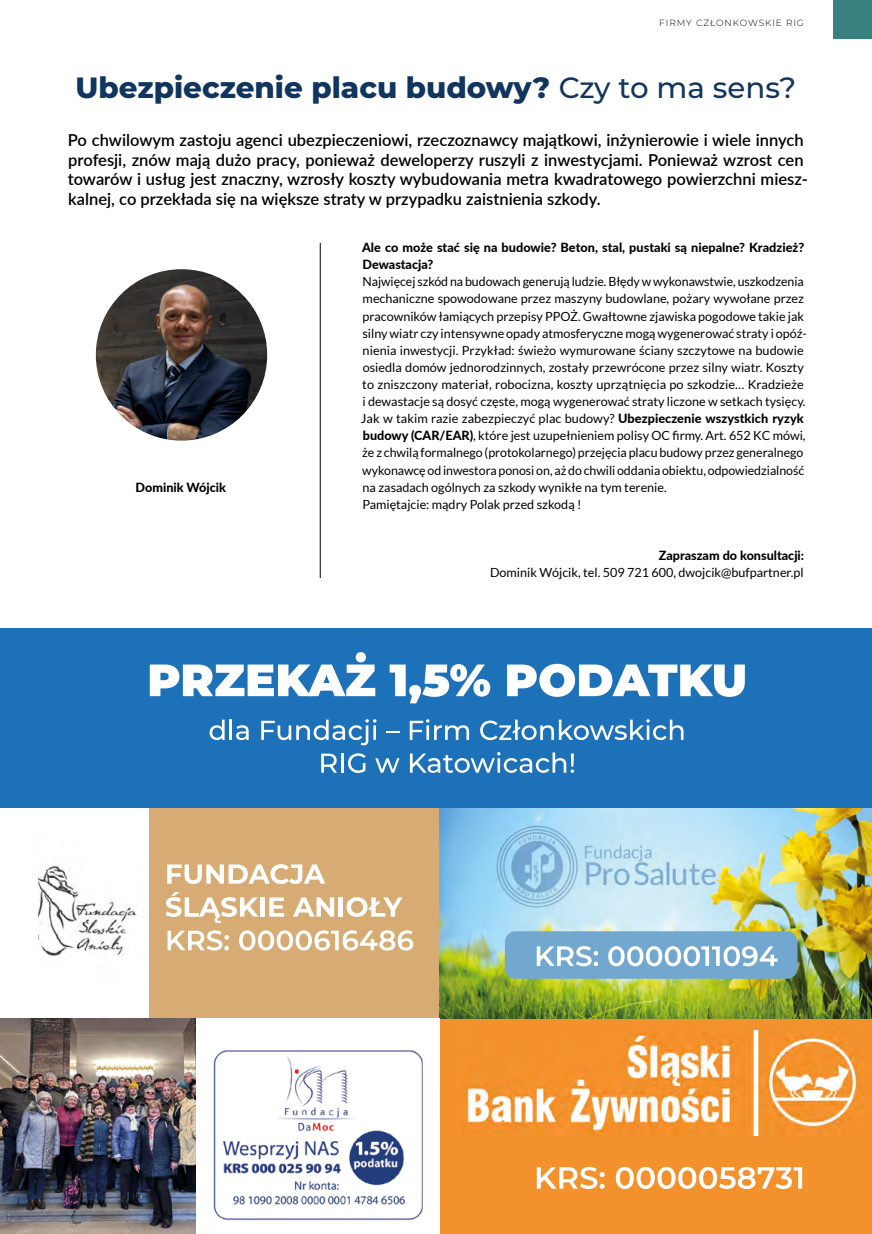
<style>
.page{position:relative;width:872px;height:1234px;background:#fff}
.page>*{position:absolute;margin:0;border:0;box-sizing:border-box;transform-origin:0 0}
.t1{font:800 29.25px "Montserrat";color:#11355f}
.t2{font:600 16.5px/19.5px "Lato";color:#000}
.t3{font:12.6px/17.1px "Lato";color:#000}
.t4{font:800 12.6px/17.1px "Lato";color:#000}
.t5{font:300 9px "Montserrat";letter-spacing:.1em;color:#000}
.s1{font-weight:500}
.s2{font-weight:800}
</style>
<div class="page">
<div style="left:833px;top:0;width:39px;height:38px;background:#398181"></div>
<img style="left:0;top:807px;width:150px;height:211px">
<div style="left:0;top:810px;width:37px;height:209px;background:#fff"></div>
<div style="left:150px;top:807px;width:289px;height:212px;background:#d6ab74"></div>
<svg style="left:167px;top:864px;width:158px;height:19px"></svg>
<svg style="left:166px;top:892px;width:92px;height:30px"></svg>
<div style="left:260px;top:897px;width:5px;height:19px;background:#fff"></div>
<svg style="left:269px;top:897px;width:15px;height:19px"></svg>
<svg style="left:293px;top:897px;width:41px;height:19px"></svg>
<hr style="left:339px;top:897px;width:4px;height:19px;background:#fff">
<svg style="left:346px;top:897px;width:56px;height:19px"></svg>
<svg style="left:167px;top:930px;width:62px;height:20px"></svg>
<svg style="left:239px;top:930px;width:174px;height:20px"></svg>
<div style="left:439px;top:1015px;width:433px;height:218px;background:#f3912d"></div>
<img style="left:460px;top:1030px;width:405px;height:104px">
<svg style="left:537px;top:1166px;width:67px;height:22px"></svg>
<svg style="left:616px;top:1166px;width:186px;height:22px"></svg>
<img style="left:439px;top:807px;width:433px;height:210px">
<div style="left:505px;top:931px;width:292px;height:47px;background:#72a7d0;border-radius:11px"></div>
<svg style="left:537px;top:946px;width:61px;height:20px"></svg>
<svg style="left:608px;top:946px;width:169px;height:20px"></svg>
<img style="left:0;top:1018px;width:197px;height:215px">
<div style="left:197px;top:1017px;width:243px;height:216px;background:#fff"></div>
<img style="left:213px;top:1050px;width:210px;height:171px">
<div style="left:0;top:628px;width:872px;height:179px;background:#1d71b8"></div>
<svg style="left:150px;top:652px;width:225px;height:44px"></svg>
<svg style="left:389px;top:664px;width:101px;height:39px"></svg>
<svg style="left:507px;top:663px;width:238px;height:33px"></svg>
<svg style="left:210px;top:719px;width:15px;height:21px"></svg>
<hr style="left:229px;top:719px;width:3px;height:20px;background:#fff">
<svg style="left:236px;top:725px;width:13px;height:15px"></svg>
<svg style="left:261px;top:719px;width:115px;height:26px"></svg>
<svg style="left:386px;top:731px;width:13px;height:2px"></svg>
<svg style="left:410px;top:719px;width:59px;height:20px"></svg>
<svg style="left:480px;top:719px;width:203px;height:21px"></svg>
<svg style="left:321px;top:753px;width:16px;height:19px"></svg>
<hr style="left:341px;top:753px;width:3px;height:19px;background:#fff">
<svg style="left:348px;top:753px;width:17px;height:19px"></svg>
<svg style="left:375px;top:758px;width:24px;height:14px"></svg>
<svg style="left:410px;top:752px;width:164px;height:20px"></svg>
<img style="left:96px;top:269px;width:171px;height:171px;border-radius:86px">
<hr style="left:320px;top:243px;width:1px;height:335px;background:#000">
<p class="t5" style="left:659px;top:16px;width:146px">FIRMY CZŁONKOWSKIE RIG</p>
<h1 class="t1" style="left:76px;top:66px;width:722px">Ubezpieczenie placu budowy? <span class="s1">Czy to ma sens?</span></h1>
<p class="t2" style="left:68px;top:130px;width:742px">Po chwilowym zastoju agenci ubezpieczeniowi, rzeczoznawcy majątkowi, inżynierowie i wiele innych profesji, znów mają dużo pracy, ponieważ deweloperzy ruszyli z inwestycjami. Ponieważ wzrost cen towarów i usług jest znaczny, wzrosły koszty wybudowania metra kwadratowego powierzchni miesz&shy;kalnej, co przekłada się na większe straty w przypadku zaistnienia szkody.</p>
<p class="t4" style="left:362px;top:238px;width:444px">Ale co może stać się na budowie? Beton, stal, pustaki są niepalne? Kradzież?<br>Dewastacja?</p>
<p class="t3" style="left:361px;top:273px;width:447px">Najwięcej szkód na budowach generują ludzie. Błędy w wykonawstwie, uszkodzenia mechaniczne spowodowane przez maszyny budowlane, pożary wywołane przez pracowników łamiących przepisy PPOŻ. Gwałtowne zjawiska pogodowe takie jak silny wiatr czy intensywne opady atmosferyczne mogą wygenerować straty i opóź&shy;nienia inwestycji. Przykład: świeżo wymurowane ściany szczytowe na budowie osiedla domów jednorodzinnych, zostały przewrócone przez silny wiatr. Koszty to zniszczony materiał, robocizna, koszty uprzątnięcia po szkodzie… Kradzieże i dewastacje są dosyć częste, mogą wygenerować straty liczone w setkach tysięcy.<br>Jak w takim razie zabezpieczyć plac budowy? <span class="s2">Ubezpieczenie wszystkich ryzyk budowy (CAR/EAR)</span>, które jest uzupełnieniem polisy OC firmy. Art. 652 KC mówi, że z chwilą formalnego (protokolarnego) przejęcia placu budowy przez generalnego wykonawcę od inwestora ponosi on, aż do chwili oddania obiektu, odpowiedzialność na zasadach ogólnych za szkody wynikłe na tym terenie.<br>Pamiętajcie: mądry Polak przed szkodą !</p>
<p class="t4" style="left:659px;top:546px;width:147px">Zapraszam do konsultacji:</p>
<p class="t3" style="left:490px;top:564px;width:315px">Dominik Wójcik, tel. 509 721 600, dwojcik@bufpartner.pl</p>
<p class="t4" style="left:136px;top:478px;width:92px">Dominik Wójcik</p>
</div>
